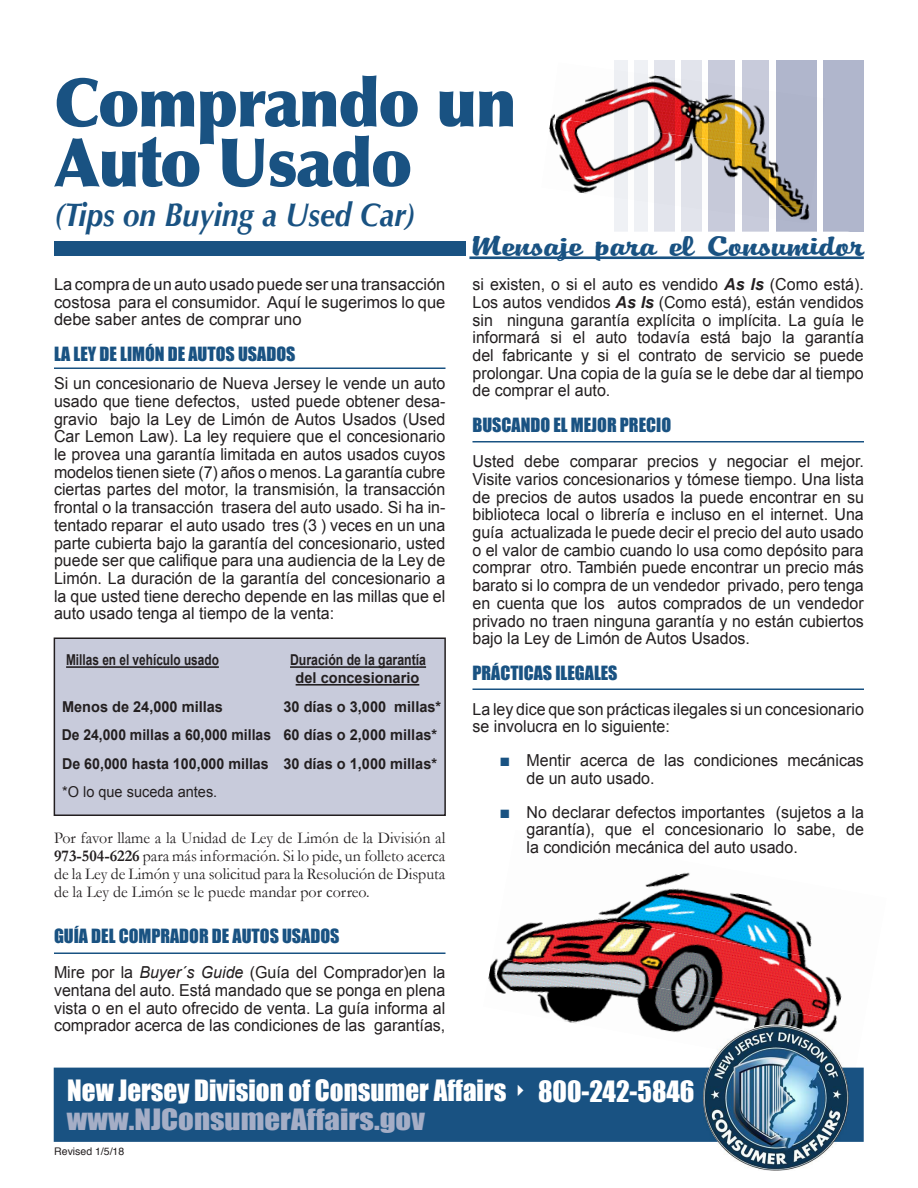
<style>
.page{position:relative;width:918px;height:1188px;background:#fff}
.page>*{position:absolute;margin:0;border:0;box-sizing:border-box;transform-origin:0 0}
.t1{font:900 67.5px/60px "Optima";letter-spacing:-.02em;color:#195282;scale:.94 1}
.t2{font:italic 700 33px "Optima";color:#195282;scale:.9 1}
.t3{font:29.7px "PT Dog ear";letter-spacing:-.01em;color:#195282;scale:1.61 1}
.t4{font:27px/29.2px "Impact";color:#fff}
.t5{font:18px "Impact";color:#195282}
.t6{font:16.5px/17.7px "Arial";color:#231f20;text-align:justify}
.t7{font:16.5px/17.7px "Garamond";color:#231f20;text-align:justify}
.t8{font:700 15px/28.5px "Arial";color:#231f20}
.t9{font:700 15px/17.7px "Arial";color:#231f20;text-align:center;scale:.82 1}
.t10{font:700 15px "Arial";color:#231f20;scale:.79 1}
.t11{font:15px "Arial";color:#231f20}
.t12{font:10.5px "Helvetica";color:#231f20}
.s1{font-weight:700}
.s2{font-style:italic}
.s3{font-weight:700;font-style:italic}
.s4{font-size:18px;color:#195282}
.s5{color:#a5aec6}
</style>
<div class="page">
<div style="left:54px;top:638px;width:391px;height:177px;background:#c8cbdb"></div>
<div style="left:54px;top:638px;width:392px;height:178px;border:2px solid #231f20"></div>
<hr style="left:66px;top:666px;width:153px;height:2px;background:#231f20">
<hr style="left:290px;top:666px;width:136px;height:2px;background:#231f20">
<hr style="left:296px;top:684px;width:123px;height:2px;background:#231f20">
<hr style="left:472px;top:441px;width:392px;height:1px;background:#195282">
<img style="left:642px;top:872px;width:124px;height:29px">
<img style="left:506px;top:901px;width:306px;height:56px">
<img style="left:483px;top:957px;width:380px;height:111px">
<img style="left:551px;top:63px;width:266px;height:55px">
<img style="left:549px;top:118px;width:268px;height:92px">
<img style="left:549px;top:173px;width:227px;height:50px">
<div style="left:776px;top:60px;width:40px;height:172px;background:#b0b6cc"></div>
<svg style="left:742px;top:60px;width:27px;height:172px;background:#b1aa9e"></svg>
<svg style="left:681px;top:60px;width:21px;height:172px;background:#bcb1b1"></svg>
<svg style="left:634px;top:60px;width:14px;height:172px;fill:#edeff3"></svg>
<div style="left:823px;top:60px;width:41px;height:172px;background:#b0b6cc"></div>
<svg style="left:708px;top:60px;width:27px;height:172px;background:#b7ad94"></svg>
<svg style="left:654px;top:60px;width:21px;height:172px;background:#c6949b"></svg>
<svg style="left:614px;top:60px;width:13px;height:172px;fill:#edeff3"></svg>
<div style="left:460px;top:232px;width:404px;height:36px;border:3px solid #fff;border-radius:16px"></div>
<hr style="left:469px;top:256px;width:395px;height:3px;background:#195282">
<div style="left:54px;top:1068px;width:810px;height:74px;background:#195282;border:2px solid #195282"></div>
<img style="left:703px;top:1025px;width:145px;height:146px">
<div style="left:54px;top:241px;width:412px;height:14px;background:#195282"></div>
<hr style="left:54px;top:368px;width:392px;height:1px;background:#195282">
<hr style="left:54px;top:952px;width:392px;height:2px;background:#195282">
<hr style="left:472px;top:688px;width:392px;height:2px;background:#195282">
<h1 class="t1" style="left:54px;top:73px;width:494px">Comprando un<br>Auto Usado</h1>
<h2 class="t2" style="left:54px;top:195px;width:403px">(Tips on Buying a Used Car)</h2>
<p class="t6" style="left:54px;top:275px;width:393px">La compra de un auto usado puede ser una transacción costosa para el consumidor. Aquí le sugerimos lo que debe saber antes de comprar uno</p>
<p class="t5" style="left:54px;top:340px;width:243px">LA LEY DE LIMÓN DE AUTOS USADOS</p>
<p class="t6" style="left:54px;top:375px;width:393px">Si un concesionario de Nueva Jersey le vende un auto usado que tiene defectos, usted puede obtener desa&shy;gravio bajo la Ley de Limón de Autos Usados (Used Car Lemon Law). La ley requiere que el concesionario le provea una garantía limitada en autos usados cuyos modelos tienen siete (7) años o menos. La garantía cubre ciertas partes del motor, la transmisión, la transacción frontal o la transacción trasera del auto usado. Si ha in&shy;tentado reparar el auto usado tres (3 ) veces en un una parte cubierta bajo la garantía del concesionario, usted puede ser que califique para una audiencia de la Ley de Limón. La duración de la garantía del concesionario a la que usted tiene derecho depende en las millas que el auto usado tenga al tiempo de la venta:</p>
<p class="t10" style="left:66px;top:650px;width:195px">Millas en el vehículo usado</p>
<p class="t9" style="left:290px;top:652px;width:167px">Duración de la garantía del concesionario</p>
<p class="t8" style="left:62px;top:693px;width:162px">Menos de 24,000 millas</p>
<p class="t8" style="left:62px;top:693px;width:381px;text-indent:222px">30 días o 3,000 millas*<br>De 24,000 millas a 60,000 millas 60 días o 2,000 millas*<br>De 60,000 hasta 100,000 millas 30 días o 1,000 millas*</p>
<p class="t11" style="left:62px;top:782px;width:157px">*O lo que suceda antes.</p>
<p class="t7" style="left:54px;top:829px;width:393px">Por favor llame a la Unidad de Ley de Limón de la División al <span class="s1">973-504-6226</span> para más información. Si lo pide, un folleto acerca de la Ley de Limón y una solicitud para la Resolución de Disputa de la Ley de Limón se le puede mandar por correo.</p>
<p class="t5" style="left:54px;top:922px;width:287px">GUÍA DEL COMPRADOR DE AUTOS USADOS</p>
<p class="t6" style="left:54px;top:964px;width:393px">Mire por la <span class="s2">Buyer´s Guide</span> (Guía del Comprador)en la ventana del auto. Está mandado que se ponga en plena vista o en el auto ofrecido de venta. La guía informa al comprador acerca de las condiciones de las garantías,</p>
<h3 class="t3" style="left:469px;top:230px;width:246px">Mensaje para el Consumidor</h3>
<p class="t6" style="left:472px;top:276px;width:393px">si existen, o si el auto es vendido <span class="s3">As Is</span> (Como está).<br>Los autos vendidos <span class="s3">As Is</span> (Como está), están vendidos sin ninguna garantía explícita o implícita. La guía le informará si el auto todavía está bajo la garantía del fabricante y si el contrato de servicio se puede prolongar. Una copia de la guía se le debe dar al tiempo de comprar el auto.</p>
<p class="t5" style="left:472px;top:411px;width:200px">BUSCANDO EL MEJOR PRECIO</p>
<p class="t6" style="left:472px;top:453px;width:393px">Usted debe comparar precios y negociar el mejor.<br>Visite varios concesionarios y tómese tiempo. Una lista de precios de autos usados la puede encontrar en su biblioteca local o librería e incluso en el internet. Una guía actualizada le puede decir el precio del auto usado o el valor de cambio cuando lo usa como depósito para comprar otro. También puede encontrar un precio más barato si lo compra de un vendedor privado, pero tenga en cuenta que los autos comprados de un vendedor privado no traen ninguna garantía y no están cubiertos bajo la Ley de Limón de Autos Usados.</p>
<p class="t5" style="left:472px;top:659px;width:147px">PRÁCTICAS ILEGALES</p>
<p class="t6" style="left:472px;top:700px;width:393px;line-height:17.2px">La ley dice que son prácticas ilegales si un concesionario se involucra en lo siguiente:</p>
<p class="t6" style="left:527px;top:752px;width:339px;line-height:17.2px;text-indent:-27px"><span class="s4">■</span> Mentir acerca de las condiciones mecánicas de un auto usado.</p>
<p class="t6" style="left:526px;top:804px;width:339px;line-height:17.2px;text-indent:-27px"><span class="s4">■</span> No declarar defectos importantes (sujetos a la garantía), que el concesionario lo sabe, de la condición mecánica del auto usado.</p>
<h3 class="t4" style="left:67px;top:1075px;width:629px">New Jersey Division of Consumer Affairs ✔ 800-242-5846 <span class="s5">www.NJConsumerAffairs.gov</span></h3>
<p class="t12" style="left:54px;top:1144px;width:72px">Revised 1/5/18</p>
</div>
